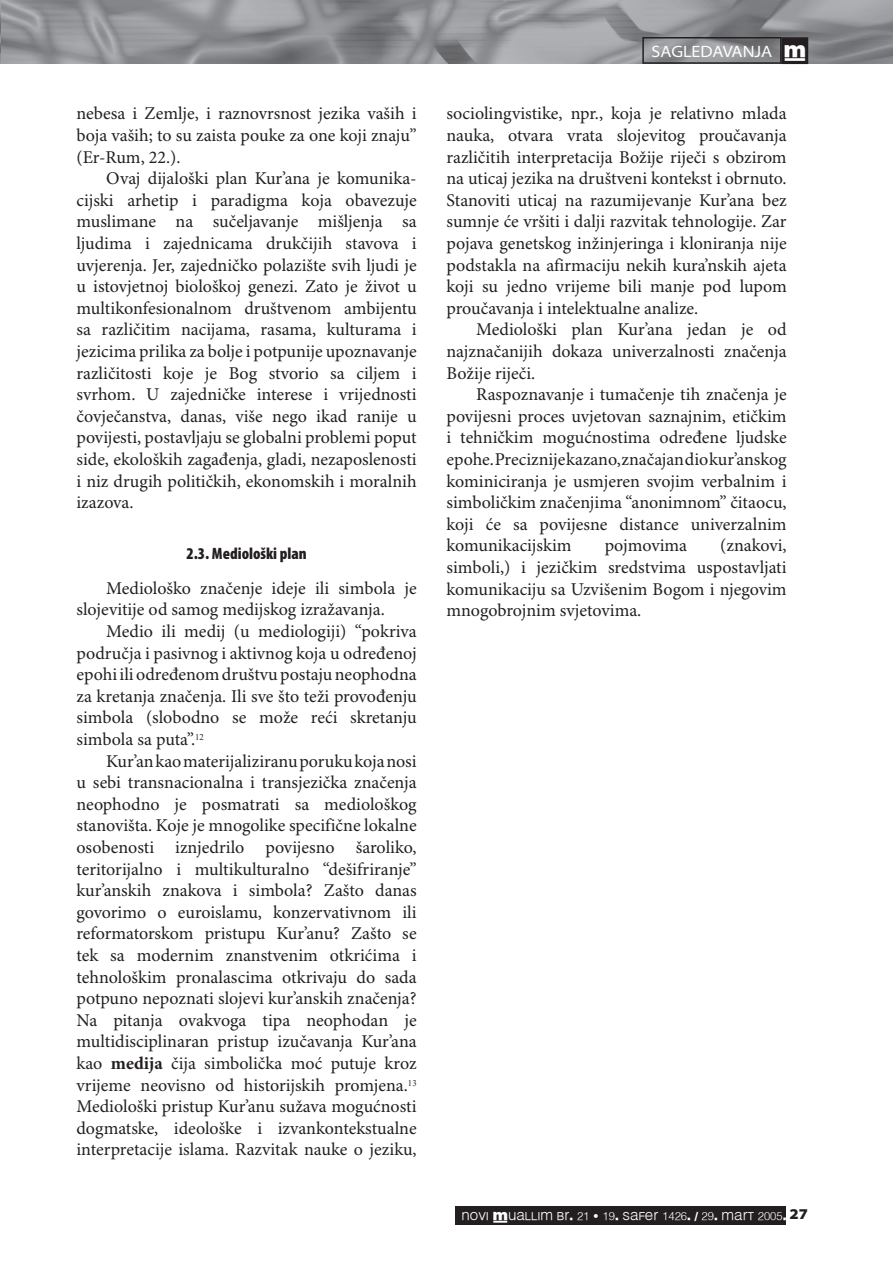
<style>
.page{position:relative;width:893px;height:1263px;background:#fff}
.page>*{position:absolute;margin:0;border:0;box-sizing:border-box;transform-origin:0 0}
.t1{font:18px/21.6px "Minion Pro";color:#231f20;text-align:justify}
.t2{font:900 condensed 16.5px "Myriad Pro";color:#231f20}
.t3{font:semi-expanded 16.5px "Myriad Pro";color:#fff}
.t4{font:11.25px "Muallim";color:#fff}
.s1{font-weight:700}
.s2{font-family:"Muallim";font-stretch:normal}
.s3{font-size:12px}
.s4{font-family:"Myriad Pro";font-weight:900;font-stretch:semi-expanded;font-size:15px;color:#231f20}
</style>
<div class="page">
<img style="left:0;top:0;width:893px;height:64px">
<div style="left:642px;top:37px;width:140px;height:27px;border:2px solid #231f20"></div>
<div style="left:782px;top:38px;width:25px;height:25px;background:#231f20"></div>
<div style="left:781px;top:37px;width:27px;height:27px;border:2px solid #231f20"></div>
<div style="left:455px;top:1207px;width:330px;height:18px;background:#231f20"></div>
<p class="t1" style="left:76px;top:104px;width:342px">nebesa i Zemlje, i raznovrsnost jezika vaših i boja vaših; to su zaista pouke za one koji znaju” (Er-Rum, 22.).</p>
<p class="t1" style="left:76px;top:168px;width:342px;text-indent:30px">Ovaj dijaloški plan Kur’ana je komunika&shy;cijski arhetip i paradigma koja obavezuje muslimane na sučeljavanje mišljenja sa ljudima i zajednicama drukčijih stavova i uvjerenja. Jer, zajedničko polazište svih ljudi je u istovjetnoj biološkoj genezi. Zato je život u multikonfesionalnom društvenom ambijentu sa različitim nacijama, rasama, kulturama i jezicima prilika za bolje i potpunije upoznavanje različitosti koje je Bog stvorio sa ciljem i svrhom. U zajedničke interese i vrijednosti čovječanstva, danas, više nego ikad ranije u povijesti, postavljaju se globalni problemi poput side, ekoloških zagađenja, gladi, nezaposlenosti i niz drugih političkih, ekonomskih i moralnih izazova.</p>
<p class="t2" style="left:186px;top:543px;width:122px">2.3. Mediološki plan</p>
<p class="t1" style="left:76px;top:578px;width:342px;text-indent:30px">Mediološko značenje ideje ili simbola je slojevitije od samog medijskog izražavanja.</p>
<p class="t1" style="left:76px;top:621px;width:342px;text-indent:30px">Medio ili medij (u mediologiji) “pokriva područja i pasivnog i aktivnog koja u određenoj epohi ili određenom društvu postaju neophodna za kretanja značenja. Ili sve što teži provođenju simbola (slobodno se može reći skretanju simbola sa puta”.<sup>12</sup></p>
<p class="t1" style="left:76px;top:751px;width:342px;text-indent:30px">Kur’an kao materijaliziranu poruku koja nosi u sebi transnacionalna i transjezička značenja neophodno je posmatrati sa mediološkog stanovišta. Koje je mnogolike specifične lokalne osobenosti iznjedrilo povijesno šaroliko, teritorijalno i multikulturalno “dešifriranje” kur’anskih znakova i simbola? Zašto danas govorimo o euroislamu, konzervativnom ili reformatorskom pristupu Kur’anu? Zašto se tek sa modernim znanstvenim otkrićima i tehnološkim pronalascima otkrivaju do sada potpuno nepoznati slojevi kur’anskih značenja?<br>Na pitanja ovakvoga tipa neophodan je multidisciplinaran pristup izučavanja Kur’ana kao <span class="s1">medija</span> čija simbolička moć putuje kroz vrijeme neovisno od historijskih promjena.<sup>13<br></sup>Mediološki pristup Kur’anu sužava mogućnosti dogmatske, ideološke i izvankontekstualne interpretacije islama. Razvitak nauke o jeziku,</p>
<p class="t3" style="left:652px;top:42px;width:156px">SAGLEDAVANJA <span class="s2">†</span></p>
<p class="t1" style="left:446px;top:104px;width:342px">sociolingvistike, npr., koja je relativno mlada nauka, otvara vrata slojevitog proučavanja različitih interpretacija Božije riječi s obzirom na uticaj jezika na društveni kontekst i obrnuto.<br>Stanoviti uticaj na razumijevanje Kur’ana bez sumnje će vršiti i dalji razvitak tehnologije. Zar pojava genetskog inžinjeringa i kloniranja nije podstakla na afirmaciju nekih kura’nskih ajeta koji su jedno vrijeme bili manje pod lupom proučavanja i intelektualne analize.</p>
<p class="t1" style="left:446px;top:320px;width:342px;text-indent:30px">Mediološki plan Kur’ana jedan je od najznačanijih dokaza univerzalnosti značenja Božije riječi.</p>
<p class="t1" style="left:446px;top:384px;width:342px;text-indent:30px">Raspoznavanje i tumačenje tih značenja je povijesni proces uvjetovan saznajnim, etičkim i tehničkim mogućnostima određene ljudske epohe. Preciznije kazano, značajan dio kur’anskog kominiciranja je usmjeren svojim verbalnim i simboličkim značenjima “anonimnom” čitaocu, koji će sa povijesne distance univerzalnim komunikacijskim</p>
<p class="t1" style="left:446px;top:536px;width:342px;text-indent:274px">(znakovi, simboli,) i jezičkim sredstvima uspostavljati komunikaciju sa Uzvišenim Bogom i njegovim mnogobrojnim svjetovima.</p>
<p class="t1" style="left:605px;top:536px;width:84px">pojmovima</p>
<p class="t4" style="left:461px;top:1208px;width:348px">NOVI †UALLIM BR. 21 • 19. SAFER 1426. / 29. MART 2005<span class="s3">.</span> <span class="s4">27</span></p>
</div>
